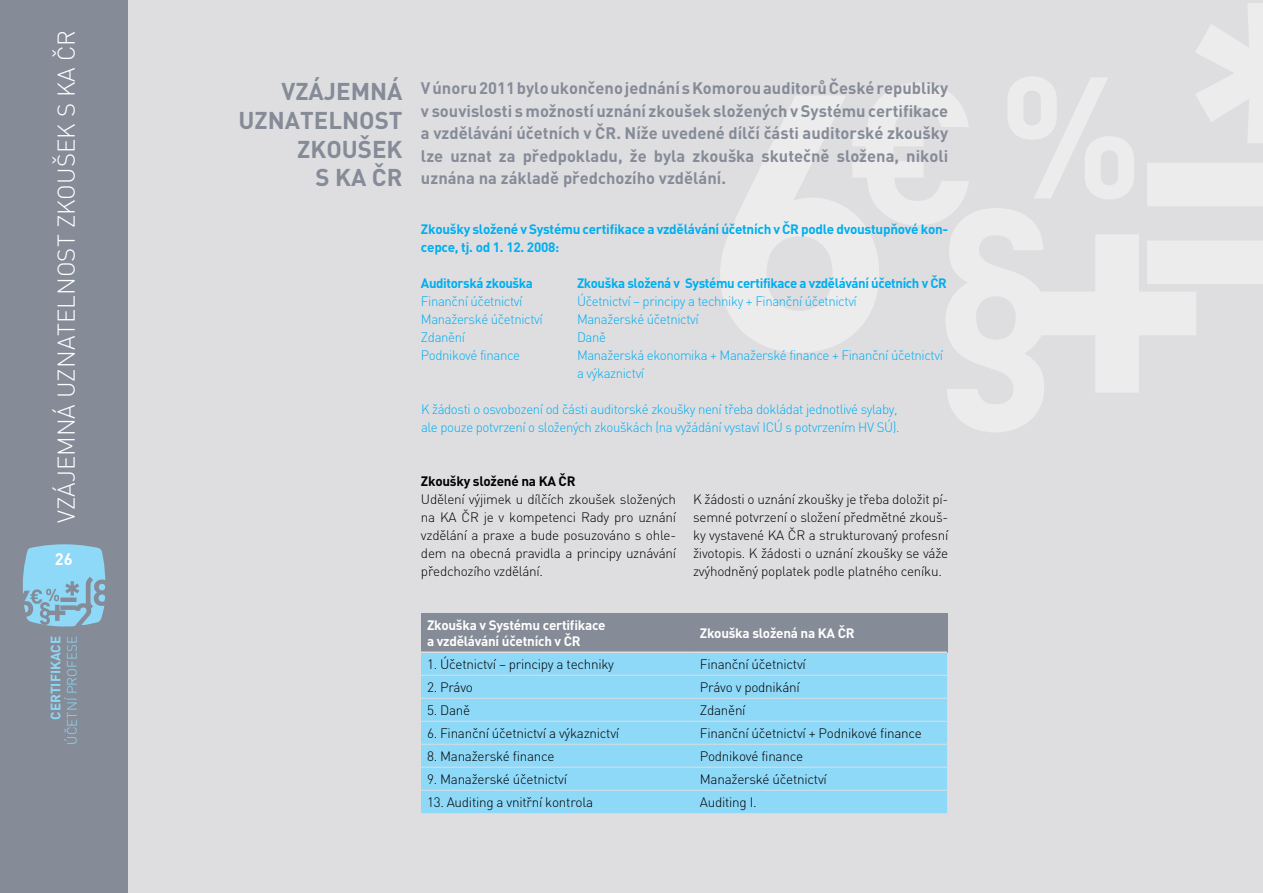
<style>
.page{position:relative;width:1263px;height:893px;background:#fff}
.page>*{position:absolute;margin:0;border:0;box-sizing:border-box;transform-origin:0 0}
.t1{font:300 24px "Unient DINCE";color:#fff}
.t2{font:700 24px/28.8px "Unient DINCE";color:#858b97;text-align:right}
.t3{font:700 16.5px/22.5px "Unient DINCE";color:#858b97;text-align:justify}
.t4{font:700 16.5px "Unient DINCE";color:#fff}
.t5{font:300 13.5px/18px "Unient DINCE";letter-spacing:-.02em;color:#000;text-align:justify}
.t6{font:300 13.5px/18px "Unient DINCE";letter-spacing:-.03em;color:#00aeef}
.t7{font:700 13.5px/18px "Unient DINCE";letter-spacing:-.02em;color:#00aeef}
.t8{font:700 13.5px/16.2px "Unient DINCE";letter-spacing:-.02em;color:#fff}
.t9{font:700 13.5px "Unient DINCE";letter-spacing:-.02em;color:#000}
.t10{font:300 13.5px "Unient DINCE";color:#8ed8f8}
.t11{font:700 13.5px "Unient DINCE";color:#8ed8f8}
</style>
<div class="page">
<div style="left:128px;top:0;width:1135px;height:893px;background:#dedee1"></div>
<div style="left:0;top:0;width:128px;height:893px;background:#858b97"></div>
<svg style="left:720px;top:3px;width:543px;height:429px"></svg>
<svg style="left:22px;top:544px;width:84px;height:83px"></svg>
<div style="left:421px;top:613px;width:273px;height:39px;background:#858b97"></div>
<div style="left:694px;top:613px;width:253px;height:39px;background:#858b97"></div>
<div style="left:421px;top:653px;width:526px;height:160px;background:#8ed8f8"></div>
<hr style="left:421px;top:675px;width:273px;height:1px;background:#dedee1">
<hr style="left:694px;top:675px;width:253px;height:1px;background:#dedee1">
<hr style="left:421px;top:698px;width:273px;height:1px;background:#dedee1">
<hr style="left:694px;top:698px;width:253px;height:1px;background:#dedee1">
<hr style="left:421px;top:721px;width:273px;height:1px;background:#dedee1">
<hr style="left:694px;top:721px;width:253px;height:1px;background:#dedee1">
<hr style="left:421px;top:744px;width:273px;height:1px;background:#dedee1">
<hr style="left:694px;top:744px;width:253px;height:1px;background:#dedee1">
<hr style="left:421px;top:767px;width:273px;height:1px;background:#dedee1">
<hr style="left:694px;top:767px;width:253px;height:1px;background:#dedee1">
<hr style="left:421px;top:790px;width:273px;height:1px;background:#dedee1">
<hr style="left:694px;top:790px;width:253px;height:1px;background:#dedee1">
<hr style="left:421px;top:651px;width:273px;height:2px;background:#dedee1">
<hr style="left:694px;top:651px;width:253px;height:2px;background:#dedee1">
<h1 class="t1" style="left:55px;top:523px;width:495px;rotate:-90deg">VZÁJEMNÁ UZNATELNOST ZKOUŠEK S KA ČR</h1>
<p class="t4" style="left:55px;top:549px;width:19px">26</p>
<p class="t11" style="left:47px;top:720px;width:85px;rotate:-90deg">CERTIFIKACE</p>
<p class="t10" style="left:66px;top:745px;width:110px;rotate:-90deg">ÚČETNÍ PROFESE</p>
<h1 class="t2" style="left:239px;top:76px;width:165px">VZÁJEMNÁ<br>UZNATELNOST<br>ZKOUŠEK<br>S KA ČR</h1>
<p class="t3" style="left:421px;top:76px;width:529px">V únoru 2011 bylo ukončeno jednání s Komorou auditorů České republiky v souvislosti s možností uznání zkoušek složených v Systému certifikace a vzdělávání účetních v ČR. Níže uvedené dílčí části auditorské zkoušky lze uznat za předpokladu, že byla zkouška skutečně složena, nikoli uznána na základě předchozího vzdělání.</p>
<p class="t7" style="left:421px;top:220px;width:529px">Zkoušky složené v Systému certifikace a vzdělávání účetních v ČR podle dvoustupňové kon&shy;cepce, tj. od 1. 12. 2008:</p>
<p class="t7" style="left:421px;top:274px;width:113px">Auditorská zkouška</p>
<p class="t7" style="left:577px;top:274px;width:371px">Zkouška složená v Systému certifikace a vzdělávání účetních v ČR</p>
<p class="t6" style="left:421px;top:293px;width:103px">Finanční účetnictví</p>
<p class="t6" style="left:577px;top:293px;width:281px">Účetnictví – principy a techniky + Finanční účetnictví</p>
<p class="t6" style="left:421px;top:311px;width:123px">Manažerské účetnictví</p>
<p class="t6" style="left:577px;top:311px;width:123px">Manažerské účetnictví</p>
<p class="t6" style="left:421px;top:329px;width:46px">Zdanění</p>
<p class="t6" style="left:577px;top:329px;width:31px">Daně</p>
<p class="t6" style="left:421px;top:347px;width:101px">Podnikové finance</p>
<p class="t6" style="left:577px;top:347px;width:367px">Manažerská ekonomika + Manažerské finance + Finanční účetnictví a výkaznictví</p>
<p class="t6" style="left:421px;top:401px;width:480px">K žádosti o osvobození od části auditorské zkoušky není třeba dokládat jednotlivé sylaby, ale pouze potvrzení o složených zkouškách (na vyžádání vystaví ICÚ s potvrzením HV SÚ).</p>
<p class="t9" style="left:421px;top:472px;width:156px">Zkoušky složené na KA ČR</p>
<p class="t5" style="left:421px;top:491px;width:257px">Udělení výjimek u dílčích zkoušek složených na KA ČR je v kompetenci Rady pro uznání vzdělání a praxe a bude posuzováno s ohle&shy;dem na obecná pravidla a principy uznávání předchozího vzdělání.</p>
<p class="t5" style="left:693px;top:491px;width:257px">K žádosti o uznání zkoušky je třeba doložit pí&shy;semné potvrzení o složení předmětné zkouš&shy;ky vystavené KA ČR a strukturovaný profesní životopis. K žádosti o uznání zkoušky se váže zvýhodněný poplatek podle platného ceníku.</p>
<p class="t8" style="left:427px;top:617px;width:180px">Zkouška v Systému certifikace a vzdělávání účetních v ČR</p>
<p class="t8" style="left:700px;top:625px;width:156px">Zkouška složená na KA ČR</p>
<p class="t5" style="left:427px;top:656px;width:189px">1. Účetnictví – principy a techniky</p>
<p class="t5" style="left:700px;top:656px;width:108px">Finanční účetnictví</p>
<p class="t5" style="left:427px;top:679px;width:48px">2. Právo</p>
<p class="t5" style="left:700px;top:679px;width:101px">Právo v podnikání</p>
<p class="t5" style="left:427px;top:702px;width:45px">5. Daně</p>
<p class="t5" style="left:700px;top:702px;width:47px">Zdanění</p>
<p class="t5" style="left:427px;top:725px;width:194px">6. Finanční účetnictví a výkaznictví</p>
<p class="t5" style="left:700px;top:725px;width:224px">Finanční účetnictví + Podnikové finance</p>
<p class="t5" style="left:427px;top:748px;width:129px">8. Manažerské finance</p>
<p class="t5" style="left:700px;top:748px;width:105px">Podnikové finance</p>
<p class="t5" style="left:427px;top:771px;width:142px">9. Manažerské účetnictví</p>
<p class="t5" style="left:700px;top:771px;width:128px">Manažerské účetnictví</p>
<p class="t5" style="left:427px;top:794px;width:168px">13. Auditing a vnitřní kontrola</p>
<p class="t5" style="left:700px;top:794px;width:58px">Auditing I.</p>
</div>
